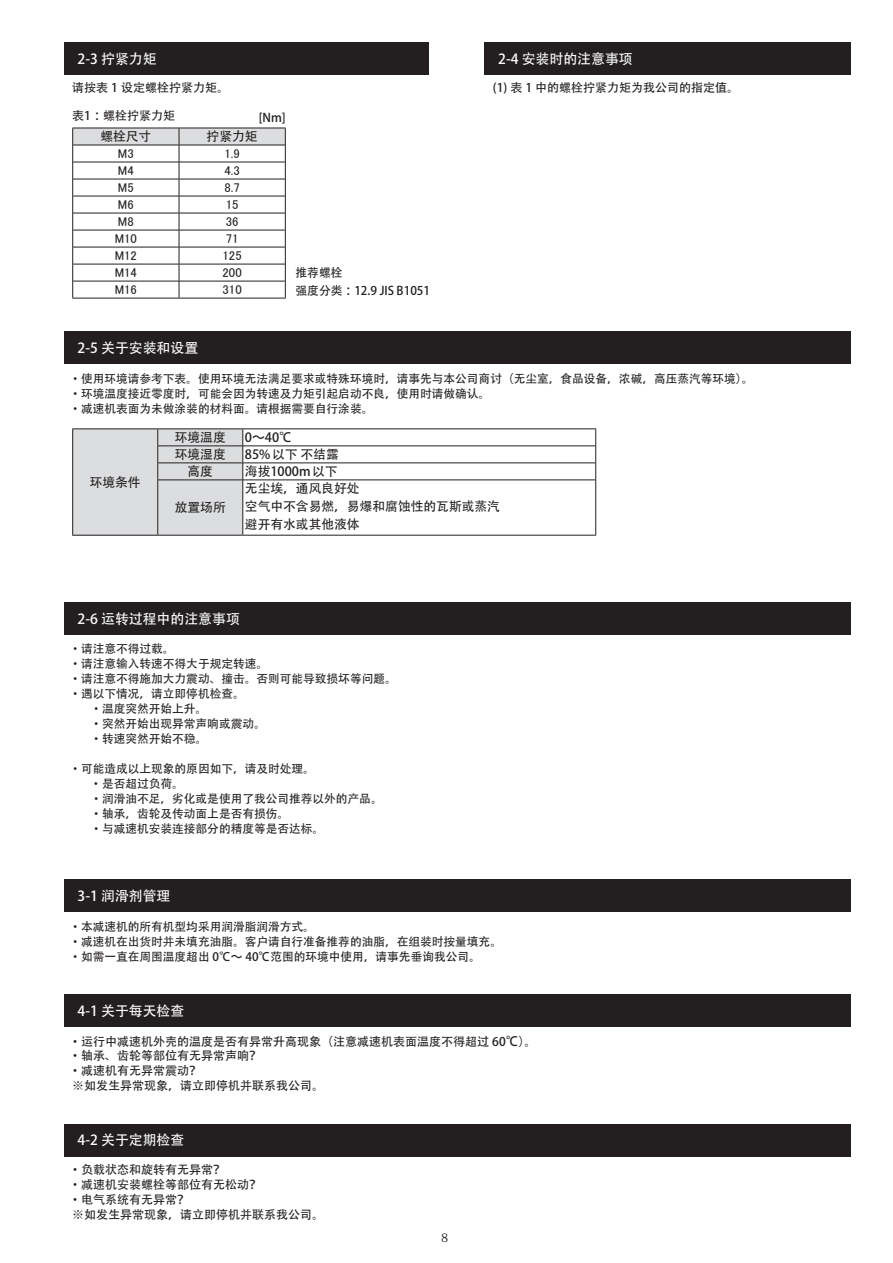
<style>
.page{position:relative;width:893px;height:1263px;background:#fff}
.page>*{position:absolute;margin:0;border:0;box-sizing:border-box;transform-origin:0 0}
.t1{font:13.8px "Adobe Heiti Std";color:#fff}
.t2{font:12.75px/18.1px "Adobe Heiti Std";color:#231f20}
.t3{font:12.75px "MS P Gothic";color:#231f20}
.t4{font:12px/15px "Adobe Heiti Std";color:#231f20}
.t5{font:11.7px/15px "Adobe Heiti Std";color:#231f20}
.t6{font:11.7px "Koz Min Pro";color:#231f20}
.s1{font-size:12.75px}
</style>
<div class="page">
<div style="left:64px;top:43px;width:365px;height:32px;background:#231f20"></div>
<div style="left:484px;top:43px;width:366px;height:32px;background:#231f20"></div>
<div style="left:64px;top:331px;width:786px;height:33px;background:#231f20"></div>
<div style="left:64px;top:602px;width:786px;height:33px;background:#231f20"></div>
<div style="left:64px;top:879px;width:786px;height:33px;background:#231f20"></div>
<div style="left:64px;top:995px;width:786px;height:32px;background:#231f20"></div>
<div style="left:64px;top:1124px;width:786px;height:32px;background:#231f20"></div>
<div style="left:73px;top:429px;width:85px;height:106px;background:#dcdddf"></div>
<hr style="left:72px;top:428px;width:86px;height:1px;background:#231f20">
<svg style="left:72px;top:429px;width:1px;height:51px"></svg>
<hr style="left:72px;top:480px;width:1px;height:55px;background:#231f20">
<hr style="left:72px;top:535px;width:86px;height:1px;background:#231f20">
<hr style="left:158px;top:428px;width:85px;height:1px;background:#231f20">
<hr style="left:243px;top:428px;width:353px;height:1px;background:#231f20">
<svg style="left:595px;top:429px;width:1px;height:51px"></svg>
<hr style="left:595px;top:480px;width:1px;height:55px;background:#231f20">
<hr style="left:158px;top:535px;width:85px;height:1px;background:#231f20">
<hr style="left:243px;top:535px;width:353px;height:1px;background:#231f20">
<hr style="left:243px;top:446px;width:352px;height:1px;background:#231f20">
<hr style="left:243px;top:463px;width:352px;height:1px;background:#231f20">
<svg style="left:157px;top:429px;width:87px;height:106px;background:#d3d3d5"></svg>
<hr style="left:158px;top:480px;width:85px;height:1px;background:#231f20">
<hr style="left:157px;top:480px;width:1px;height:55px;background:#231f20">
<hr style="left:243px;top:480px;width:352px;height:1px;background:#231f20">
<hr style="left:243px;top:480px;width:1px;height:55px;background:#231f20">
<hr style="left:72px;top:298px;width:107px;height:1px;background:#231f20">
<hr style="left:179px;top:298px;width:107px;height:1px;background:#231f20">
<svg style="left:72px;top:128px;width:214px;height:170px"></svg>
<hr style="left:179px;top:179px;width:106px;height:1px;background:#231f20">
<hr style="left:179px;top:196px;width:106px;height:1px;background:#231f20">
<hr style="left:179px;top:213px;width:106px;height:1px;background:#231f20">
<hr style="left:179px;top:230px;width:106px;height:1px;background:#231f20">
<hr style="left:179px;top:247px;width:106px;height:1px;background:#231f20">
<hr style="left:179px;top:264px;width:106px;height:1px;background:#231f20">
<hr style="left:179px;top:281px;width:106px;height:1px;background:#231f20">
<p class="t1" style="left:64px;top:51px;width:94px">　2-3 拧紧力矩</p>
<p class="t4" style="left:72px;top:81px;width:158px">请按表 1 设定螺栓拧紧力矩。</p>
<p class="t4" style="left:72px;top:108px;width:104px">表1 ：螺栓拧紧力矩</p>
<p class="t4" style="left:259px;top:110px;width:29px">[Nm]</p>
<p class="t2" style="left:100px;top:128px;width:53px">螺栓尺寸</p>
<p class="t2" style="left:207px;top:128px;width:53px">拧紧力矩</p>
<p class="t3" style="left:118px;top:147px;width:17px">M3</p>
<p class="t3" style="left:224px;top:147px;width:17px">1.9</p>
<p class="t3" style="left:118px;top:164px;width:17px">M4</p>
<p class="t3" style="left:224px;top:164px;width:17px">4.3</p>
<p class="t3" style="left:118px;top:181px;width:17px">M5</p>
<p class="t3" style="left:224px;top:181px;width:17px">8.7</p>
<p class="t3" style="left:118px;top:198px;width:17px">M6</p>
<p class="t3" style="left:226px;top:198px;width:14px">15</p>
<p class="t3" style="left:118px;top:215px;width:17px">M8</p>
<p class="t3" style="left:226px;top:215px;width:14px">36</p>
<p class="t3" style="left:115px;top:232px;width:24px">M10</p>
<p class="t3" style="left:226px;top:232px;width:14px">71</p>
<p class="t3" style="left:115px;top:249px;width:24px">M12</p>
<p class="t3" style="left:223px;top:249px;width:21px">125</p>
<p class="t3" style="left:115px;top:266px;width:24px">M14</p>
<p class="t3" style="left:223px;top:266px;width:21px">200</p>
<p class="t3" style="left:115px;top:283px;width:24px">M16</p>
<p class="t3" style="left:223px;top:283px;width:21px">310</p>
<p class="t4" style="left:296px;top:264px;width:136px;line-height:18px">推荐螺栓<br>强度分类：12.9 JIS B1051</p>
<p class="t1" style="left:64px;top:339px;width:136px">　2-5 关于安装和设置</p>
<p class="t1" style="left:484px;top:51px;width:150px">　2-4 安装时的注意事项</p>
<p class="t4" style="left:493px;top:81px;width:248px">(1) 表 1 中的螺栓拧紧力矩为我公司的指定值。</p>
<p class="t5" style="left:69px;top:371px;width:686px">・ 使用环境请参考下表。使用环境无法满足要求或特殊环境时，请事先与本公司商讨（无尘室，食品设备，浓碱，高压蒸汽等环境）。・ 环境温度接近零度时，可能会因为转速及力矩引起启动不良，使用时请做确认。<br>・ 减速机表面为未做涂装的材料面。请根据需要自行涂装。</p>
<p class="t2" style="left:90px;top:473px;width:53px">环境条件</p>
<p class="t2" style="left:175px;top:429px;width:53px">环境温度</p>
<p class="t2" style="left:245px;top:429px;width:49px">0～40℃</p>
<p class="t2" style="left:175px;top:446px;width:53px">环境湿度</p>
<p class="t2" style="left:245px;top:446px;width:95px">85% 以下 不结露</p>
<p class="t2" style="left:188px;top:463px;width:27px">高度</p>
<p class="t2" style="left:245px;top:463px;width:94px">海拔1000m 以下</p>
<p class="t2" style="left:175px;top:499px;width:53px">放置场所</p>
<p class="t2" style="left:245px;top:480px;width:257px">无尘埃，通风良好处<br>空气中不含易燃，易爆和腐蚀性的瓦斯或蒸汽避开有水或其他液体</p>
<p class="t1" style="left:64px;top:610px;width:178px">　2-6 运转过程中的注意事项</p>
<p class="t5" style="left:69px;top:641px;width:107px">·请注意不得过载。</p>
<p class="t5" style="left:69px;top:656px;width:200px">·请注意输入转速不得大于规定转速。</p>
<p class="t5" style="left:69px;top:671px;width:329px">·请注意不得施加大力震动、撞击。否则可能导致损坏等问题。</p>
<p class="t5" style="left:69px;top:686px;width:177px">·遇以下情况，请立即停机检查。</p>
<p class="t5" style="left:90px;top:701px;width:118px">·温度突然开始上升。</p>
<p class="t5" style="left:90px;top:716px;width:177px">·突然开始出现异常声响或震动。</p>
<p class="t5" style="left:90px;top:731px;width:118px">·转速突然开始不稳。</p>
<p class="t5" style="left:90px;top:761px;width:294px;text-indent:-21px">·可能造成以上现象的原因如下，请及时处理。<br>·是否超过负荷。<br>·润滑油不足，劣化或是使用了我公司推荐以外的产品。·轴承，齿轮及传动面上是否有损伤。<br>·与减速机安装连接部分的精度等是否达标。</p>
<p class="t1" style="left:64px;top:887px;width:108px">　3-1 润滑剂管理</p>
<p class="t5" style="left:69px;top:919px;width:434px">·本减速机的所有机型均采用润滑脂润滑方式。<br>·减速机在出货时并未填充油脂。客户请自行准备推荐的油脂，在组装时按量填充。·如需一直在周围温度超出 0℃～ 40℃范围的环境中使用，请事先垂询我公司。</p>
<p class="t1" style="left:64px;top:1003px;width:122px">　4-1 关于每天检查</p>
<p class="t4" style="left:69px;top:1034px;width:469px">·运行中减速机外壳的温度是否有异常升高现象（注意减速机表面温度不得超过 60<span class="s1">℃</span>）。·轴承、齿轮等部位有无异常声响？<br>·减速机有无异常震动？<br>※如发生异常现象，请立即停机并联系我公司。</p>
<p class="t1" style="left:64px;top:1132px;width:122px">　4-2 关于定期检查</p>
<p class="t4" style="left:69px;top:1162px;width:256px">·负载状态和旋转有无异常？<br>·减速机安装螺栓等部位有无松动？<br>·电气系统有无异常？<br>※如发生异常现象，请立即停机并联系我公司。</p>
<p class="t6" style="left:441px;top:1229px;width:9px">8</p>
</div>
